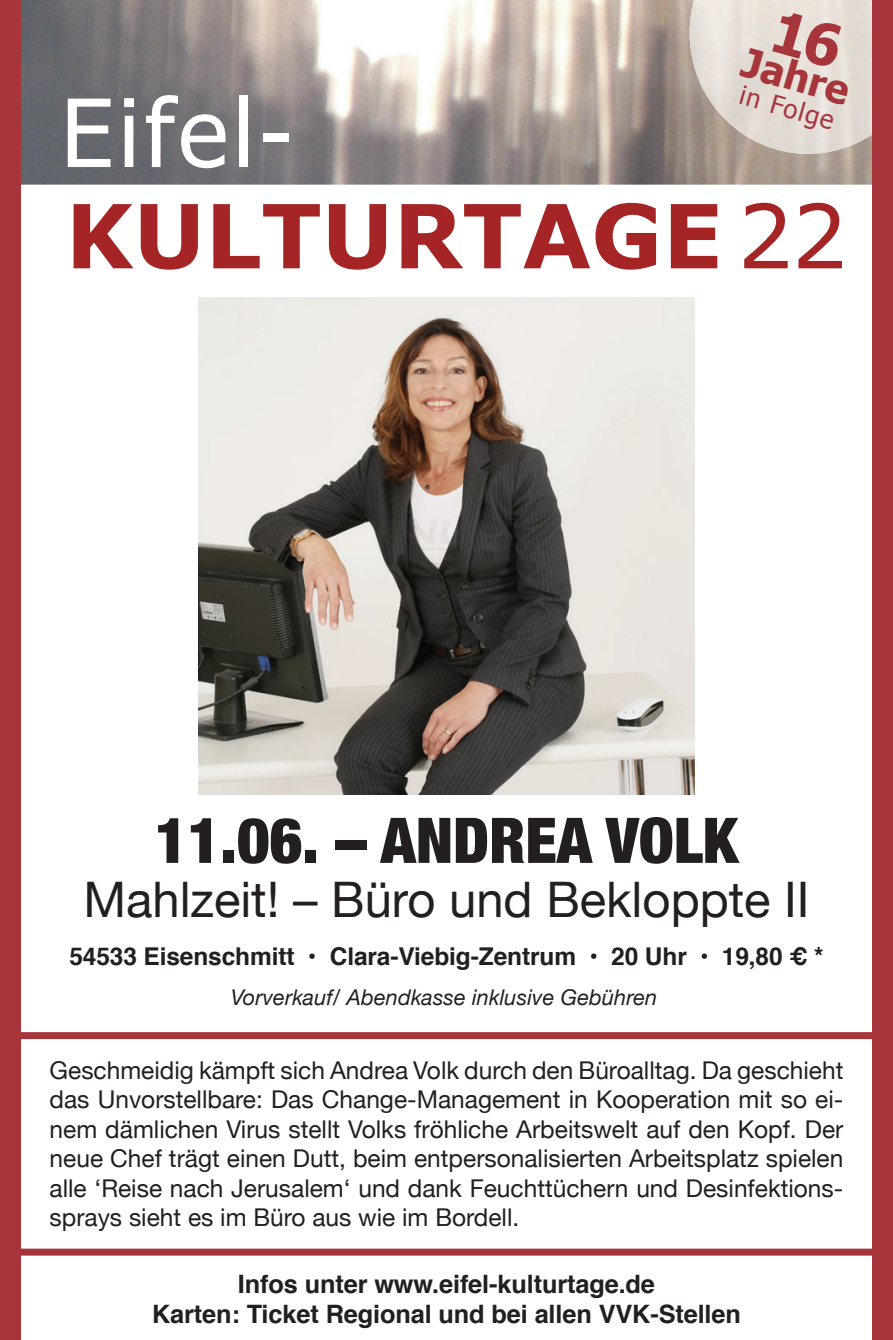
<style>
.page{position:relative;width:893px;height:1340px;background:#fff}
.page>*{position:absolute;margin:0;border:0;box-sizing:border-box;transform-origin:0 0}
.t1{font:94.15px "Tahoma";letter-spacing:.05em;color:#fff}
.t2{font:700 88.2px "Verdana";color:#a52425}
.t3{font:900 condensed 63px "Helvetica Neue LT";color:#231f20}
.t4{font:49px "Helvetica Neue";color:#231f20}
.t5{font:700 39.55px "Tahoma";color:#a6353c}
.t6{font:25.55px "Tahoma";color:#a6353c}
.t7{font:700 25.2px/30.4px "Helvetica";letter-spacing:-.005em;color:#231f20;text-align:center}
.t8{font:24.5px/29.4px "Helvetica Neue";color:#231f20;text-align:justify}
.t9{font:700 24.5px "Helvetica";letter-spacing:-.005em;color:#231f20}
.t10{font:italic 21.7px "Helvetica Neue";letter-spacing:.005em;color:#231f20}
.s1{font-weight:400}
</style>
<div class="page">
<img style="left:20px;top:0;width:852px;height:185px">
<div style="left:0;top:0;width:20px;height:1339px;background:#a6353c"></div>
<div style="left:10px;top:1248px;width:880px;height:7px;background:#a6353c"></div>
<div style="left:10px;top:1032px;width:880px;height:7px;background:#a6353c"></div>
<img style="left:690px;top:0;width:182px;height:154px">
<div style="left:872px;top:0;width:21px;height:1339px;background:#a6353c"></div>
<img style="left:198px;top:298px;width:496px;height:496px">
<div style="left:772px;top:10px;width:73px;height:59px;background:#e9e1da"></div>
<h1 class="t1" style="left:61px;top:70px;width:234px">Eifel-</h1>
<h3 class="t5" style="left:751px;top:35px;width:111px;rotate:16deg">Jahre</h3>
<p class="t6" style="left:745px;top:77px;width:99px;rotate:16deg">in Folge</p>
<h2 class="t2" style="left:65px;top:179px;width:784px">KULTURTAGE <span class="s1">22</span></h2>
<h3 class="t3" style="left:155px;top:801px;width:584px">11.06. – ANDREA VOLK</h3>
<h3 class="t4" style="left:83px;top:864px;width:728px">Mahlzeit! – Büro und Bekloppte II</h3>
<p class="t9" style="left:69px;top:936px;width:756px">54533 Eisenschmitt • Clara-Viebig-Zentrum • 20 Uhr • 19,80 € *</p>
<p class="t10" style="left:231px;top:981px;width:428px">Vorverkauf/ Abendkasse inklusive Gebühren</p>
<p class="t8" style="left:50px;top:1056px;width:795px">Geschmeidig kämpft sich Andrea Volk durch den Büroalltag. Da geschieht das Unvorstellbare: Das Change-Management in Kooperation mit so ei&shy;nem dämlichen Virus stellt Volks fröhliche Arbeitswelt auf den Kopf. Der neue Chef trägt einen Dutt, beim entpersonalisierten Arbeitsplatz spielen alle ‘Reise nach Jerusalem‘ und dank Feuchttüchern und Desinfektions&shy;sprays sieht es im Büro aus wie im Bordell.</p>
<p class="t7" style="left:152px;top:1268px;width:590px">Infos unter www.eifel-kulturtage.de<br>Karten: Ticket Regional und bei allen VVK-Stellen</p>
</div>
